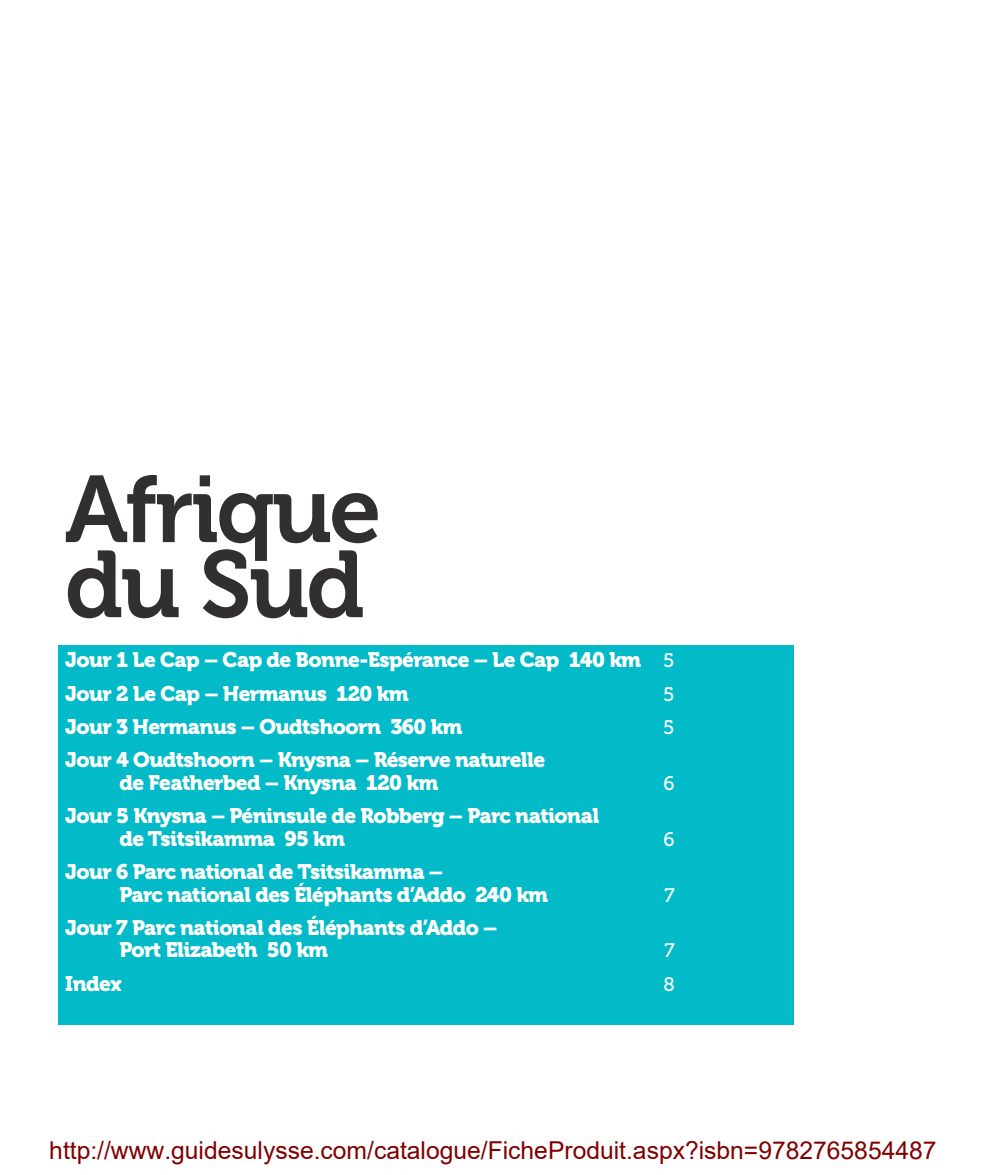
<style>
.page{position:relative;width:986px;height:1175px;background:#fff}
.page>*{position:absolute;margin:0;border:0;box-sizing:border-box;transform-origin:0 0}
.t1{font:94.05px/75px "Museo 700";letter-spacing:-.03em;color:#312f30}
.t2{font:24.6px "Arial";color:#800000}
.t3{font:21px/22.5px "Museo 900";letter-spacing:-.03em;color:#fff}
.t4{font:19.5px "Museo 500";color:#fff}
.s1{font-family:"Museo 500";font-size:19.5px}
</style>
<div class="page">
<div style="left:59px;top:645px;width:735px;height:379px;background:#03bac9"></div>
<h1 class="t1" style="left:65px;top:473px;width:318px">Afrique du Sud</h1>
<p class="t3" style="left:65px;top:643px;width:611px;line-height:33.3px">Jour 1 Le Cap – Cap de Bonne-Espérance – Le Cap 140 km <span class="s1">5<br></span>Jour 2 Le Cap – Hermanus 120 km</p>
<p class="t4" style="left:663px;top:683px;width:13px">5</p>
<p class="t3" style="left:65px;top:715px;width:399px">Jour 3 Hermanus – Oudtshoorn 360 km</p>
<p class="t4" style="left:663px;top:716px;width:13px">5</p>
<p class="t3" style="left:119px;top:749px;width:427px;text-indent:-54px">Jour 4 Oudtshoorn – Knysna – Réserve naturelle de Featherbed – Knysna 120 km</p>
<p class="t4" style="left:663px;top:772px;width:13px">6</p>
<p class="t3" style="left:119px;top:804px;width:481px;text-indent:-54px">Jour 5 Knysna – Péninsule de Robberg – Parc national de Tsitsikamma 95 km</p>
<p class="t3" style="left:119px;top:860px;width:430px;text-indent:-54px">Jour 6 Parc national de Tsitsikamma –<br>Parc national des Éléphants d’Addo 240 km</p>
<p class="t3" style="left:119px;top:916px;width:380px;text-indent:-54px">Jour 7 Parc national des Éléphants d’Addo –<br>Port Elizabeth 50 km</p>
<p class="t4" style="left:663px;top:828px;width:13px">6</p>
<p class="t4" style="left:664px;top:884px;width:12px">7</p>
<p class="t4" style="left:664px;top:940px;width:12px">7</p>
<p class="t3" style="left:65px;top:972px;width:58px">Index</p>
<p class="t4" style="left:663px;top:973px;width:13px">8</p>
<p class="t2" style="left:49px;top:1133px;width:888px">http://www.guidesulysse.com/catalogue/FicheProduit.aspx?isbn=9782765854487</p>
</div>
